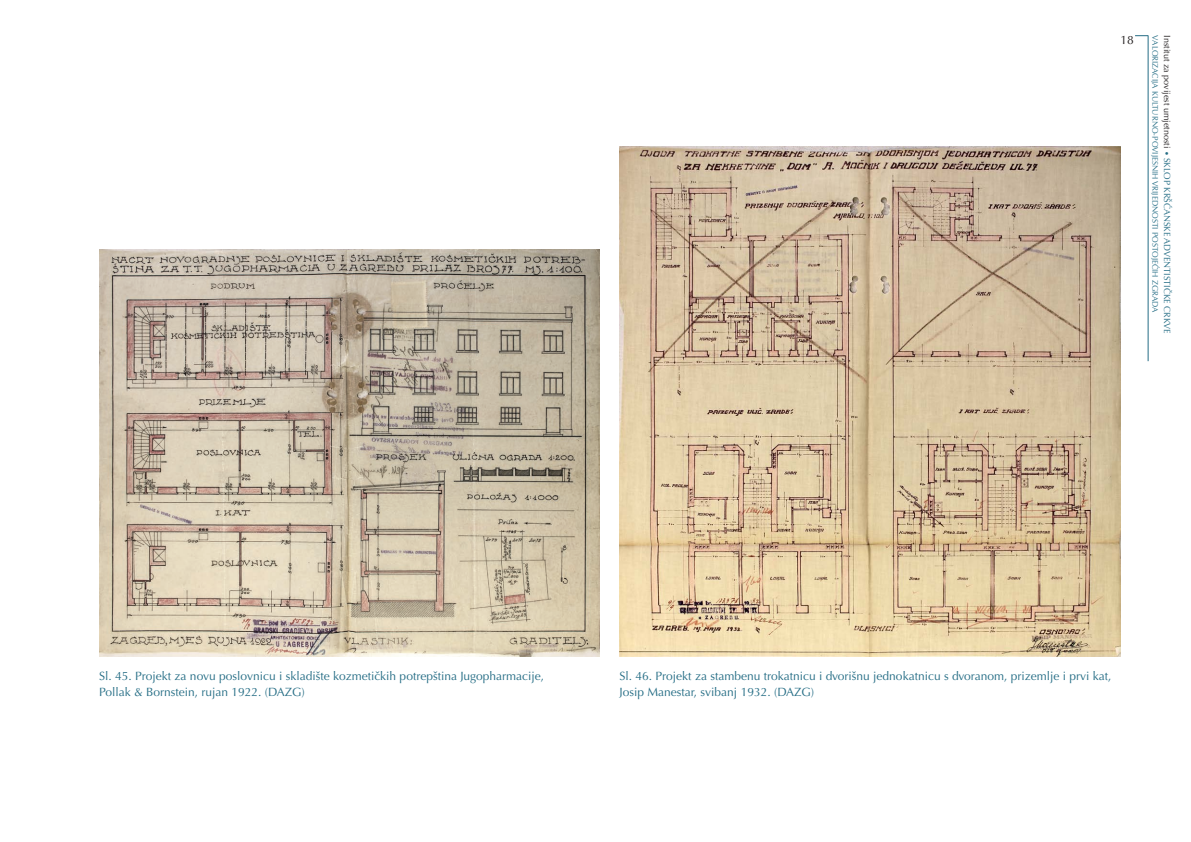
<style>
.page{position:relative;width:1191px;height:842px;background:#fff}
.page>*{position:absolute;margin:0;border:0;box-sizing:border-box;transform-origin:0 0}
.Opis_slika{font:12px/16px "Optima LT Pro";color:#256d85}
.t1{font:12px "Optima LT Pro";color:#231f20}
.t2{font:9px "Optima LT Pro";color:#256d85}
.t3{font:8px "Optima LT Pro";color:#256d85}
.s1{color:#231f20}
.s2{font-size:8px}
</style>
<div class="page">
<hr style="left:1147px;top:35px;width:1px;height:326px;background:#256d85">
<svg style="left:1135px;top:35px;width:13px;height:1px"></svg>
<img style="left:99px;top:250px;width:501px;height:407px">
<img style="left:619px;top:146px;width:501px;height:511px">
<p class="t3" style="left:1160px;top:35px;width:278px;rotate:90deg">VALORIZACIJA KULTURNO-POVIJESNIH VRIJEDNOSTI POSTOJEĆIH ZGRADA</p>
<p class="t1" style="left:1120px;top:33px;width:15px">18</p>
<p class="t2" style="left:1172px;top:35px;width:300px;rotate:90deg"><span class="s1">Institut za povijest umjetnosti</span> <span class="s2">•</span> SKLOP KRŠĆANSKE ADVENTISTIČKE CRKVE</p>
<p class="Opis_slika" style="left:99px;top:668px;width:446px">Sl. 45. Projekt za novu poslovnicu i skladište kozmetičkih potrepština Jugopharmacije,<br>Pollak &amp; Bornstein, rujan 1922. (DAZG)</p>
<p class="Opis_slika" style="left:619px;top:668px;width:493px">Sl. 46. Projekt za stambenu trokatnicu i dvorišnu jednokatnicu s dvoranom, prizemlje i prvi kat,<br>Josip Manestar, svibanj 1932. (DAZG)</p>
</div>
